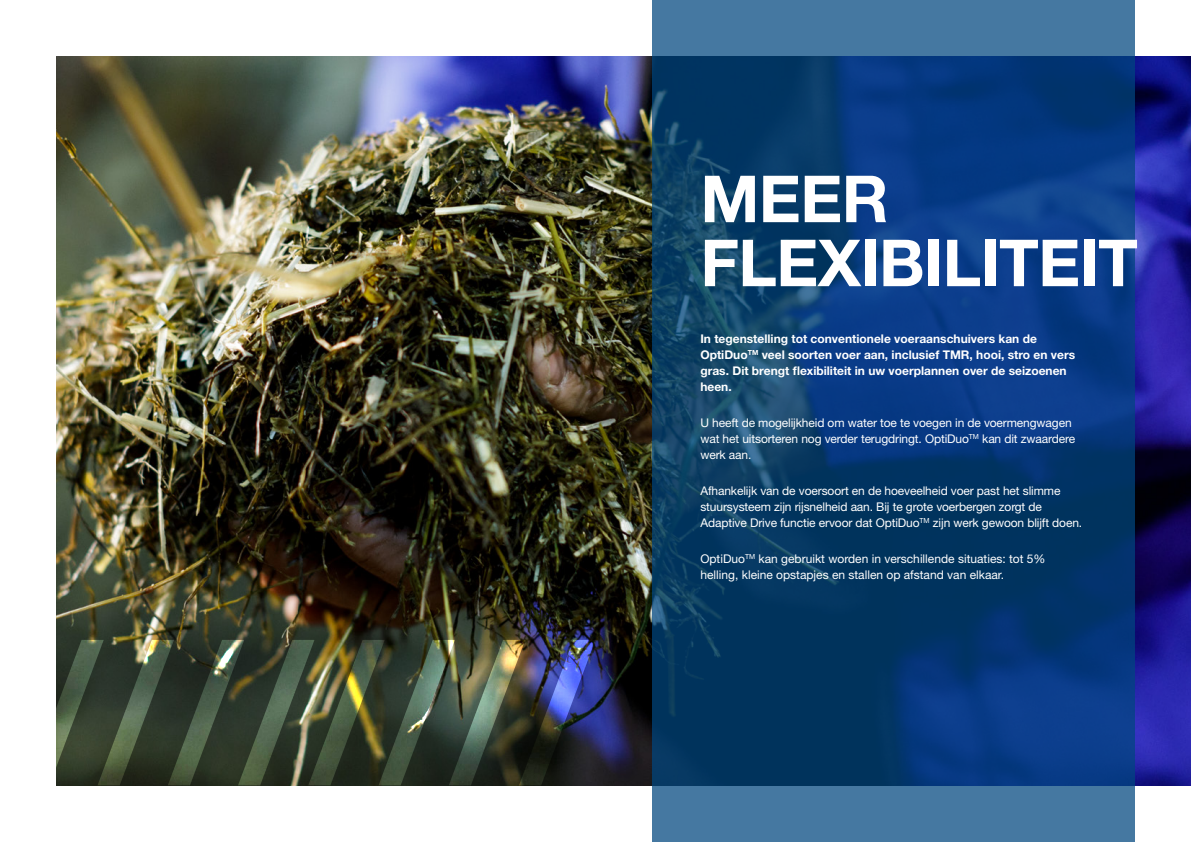
<style>
.page{position:relative;width:1191px;height:842px;background:#fff}
.page>*{position:absolute;margin:0;border:0;box-sizing:border-box;transform-origin:0 0}
.t1{font:700 194.5px "Helvetica Neue LT Std";color:#fff}
.Copy{font:700 65px/64px "Helvetica Neue LT Std";letter-spacing:-.01em;color:#fff}
.Copy-2{font:12px/16px "Helvetica Neue LT Std";letter-spacing:-.01em;color:#fff}
.Copy-3{font:700 12px/16px "Helvetica Neue LT Std";color:#fff}
</style>
<div class="page">
<img style="left:57px;top:57px;width:1134px;height:728px">
<svg style="left:652px;top:0;width:482px;height:842px;background:#0f4278"></svg>
<h1 class="t1" style="left:29px;top:592px;width:565px">////////</h1>
<p class="Copy" style="left:700px;top:166px;width:439px">MEER<br>FLEXIBILITEIT</p>
<p class="Copy-3" style="left:700px;top:331px;width:376px">In tegenstelling tot conventionele voeraanschuivers kan de OptiDuo<sup>TM</sup> veel soorten voer aan, inclusief TMR, hooi, stro en vers gras. Dit brengt flexibiliteit in uw voerplannen over de seizoenen heen.</p>
<p class="Copy-2" style="left:700px;top:414px;width:376px">U heeft de mogelijkheid om water toe te voegen in de voermengwagen wat het uitsorteren nog verder terugdringt. OptiDuo<sup>TM</sup> kan dit zwaardere werk aan.</p>
<p class="Copy-2" style="left:700px;top:482px;width:383px">Afhankelijk van de voersoort en de hoeveelheid voer past het slimme stuursysteem zijn rijsnelheid aan. Bij te grote voerbergen zorgt de<br>Adaptive Drive functie ervoor dat OptiDuo<sup>TM</sup> zijn werk gewoon blijft doen.</p>
<p class="Copy-2" style="left:700px;top:550px;width:347px">OptiDuo<sup>TM</sup> kan gebruikt worden in verschillende situaties: tot 5% helling, kleine opstapjes en stallen op afstand van elkaar.</p>
</div>
